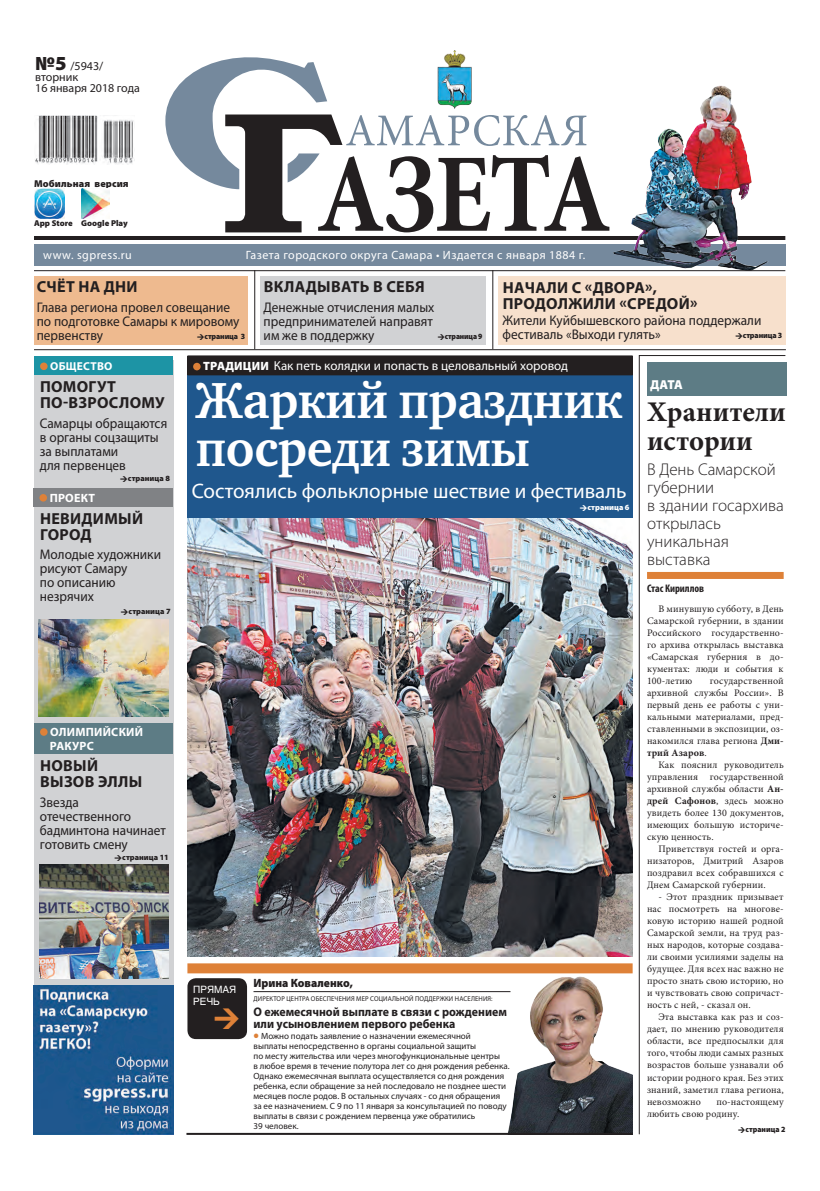
<style>
.page{position:relative;width:820px;height:1191px;background:#fff}
.page>*{position:absolute;margin:0;border:0;box-sizing:border-box;transform-origin:0 0}
.t1{font:700 52px/48px "Charter C";letter-spacing:-.01em;color:#fff;scale:.95 1}
.t2{font:700 28.5px/29px "Minion Pro";color:#231f20}
.t3{font:21px "Myriad Pro";color:#fff}
.t4{font:300 17px/18px "Myriad Pro";color:#231f20}
.t5{font:700 16px/16px "Myriad Pro";letter-spacing:.02em;color:#231f20}
.t6{font:14px/14px "Myriad Pro";color:#231f20;scale:.95 1}
.t7{font:13px "Myriad Pro";color:#fff}
.t8{font:900 13px "Myriad Pro";color:#fff}
.t9{font:700 12.5px/12px "Myriad Pro";color:#231f20;scale:.95 1}
.t10{font:12px "Myriad Pro";letter-spacing:.04em;color:#fff}
.t11{font:12px/11px "Myriad Pro";color:#231f20}
.t12{font:700 12px/14.4px "Myriad Pro";letter-spacing:.02em;color:#fff}
.t13{font:900 12px "Myriad Pro";color:#231f20;scale:.95 1}
.t14{font:700 11.5px "Myriad Pro";letter-spacing:.02em;color:#fff}
.t15{font:700 condensed 11px "Myriad Pro";color:#231f20}
.t16{font:10px/12px "Minion Pro";letter-spacing:.01em;color:#231f20;text-align:justify}
.t17{font:900 10px "Myriad Pro";letter-spacing:.01em;color:#231f20}
.t18{font:10px/12px "Helios";color:#fff}
.t19{font:9px/10px "Myriad Pro";color:#231f20}
.t20{font:900 8.5px "Myriad Pro";color:#231f20}
.t21{font:900 8px "Myriad Pro";color:#231f20}
.t22{font:900 8px "Myriad Pro";letter-spacing:-.02em;color:#231f20;scale:.96 1}
.t23{font:900 8px "Myriad Pro";letter-spacing:-.02em;color:#231f20;scale:.93 1}
.t24{font:900 8px "Myriad Pro";letter-spacing:-.02em;color:#231f20}
.t25{font:900 8px "Myriad Pro";color:#231f20;scale:.95 1}
.t26{font:900 8px "Myriad Pro";color:#fff}
.t27{font:7px "Myriad Pro";letter-spacing:.02em;color:#231f20;scale:.95 1}
.s1{font-weight:900;font-size:20px}
.s2{font-weight:900;font-size:12px}
.s3{font-weight:900;font-size:16px;color:#de8138}
.s4{font-weight:700}
</style>
<div class="page">
<img style="left:187px;top:517px;width:445px;height:439px">
<div style="left:187px;top:375px;width:445px;height:142px;background:#1f578d"></div>
<div style="left:34px;top:360px;width:139px;height:729px;background:#d1d2d4"></div>
<div style="left:187px;top:963px;width:445px;height:10px;background:#de8138"></div>
<svg style="left:638px;top:355px;width:147px;height:779px"></svg>
<div style="left:647px;top:362px;width:138px;height:33px;background:#5d7c85"></div>
<div style="left:646px;top:572px;width:137px;height:7px;background:#de8138"></div>
<div style="left:34px;top:356px;width:139px;height:19px;background:#1d94a5"></div>
<div style="left:40px;top:362px;width:8px;height:8px;background:#de8138;border-radius:50%"></div>
<div style="left:187px;top:356px;width:445px;height:19px;background:#231f20"></div>
<div style="left:193px;top:363px;width:7px;height:7px;background:#de8138;border-radius:50%"></div>
<div style="left:34px;top:244px;width:751px;height:21px;background:#75899d"></div>
<hr style="left:34px;top:236px;width:751px;height:4px;background:#231f20">
<hr style="left:34px;top:349px;width:751px;height:1px;background:#231f20">
<img style="left:35px;top:115px;width:100px;height:49px">
<div style="left:187px;top:978px;width:60px;height:61px;background:#231f20;border-radius:9px"></div>
<div style="left:34px;top:276px;width:214px;height:68px;background:#eeba8f"></div>
<hr style="left:492px;top:270px;width:1px;height:79px;background:#231f20">
<hr style="left:254px;top:270px;width:1px;height:79px;background:#231f20">
<div style="left:260px;top:276px;width:226px;height:68px;background:#d1d2d4"></div>
<div style="left:498px;top:276px;width:287px;height:68px;background:#f7e0cc"></div>
<img style="left:501px;top:976px;width:131px;height:156px">
<hr style="left:186px;top:1132px;width:446px;height:2px;background:#231f20">
<svg style="left:165px;top:50px;width:444px;height:182px"></svg>
<img style="left:609px;top:85px;width:163px;height:185px">
<div style="left:34px;top:723px;width:139px;height:31px;background:#5d7c85"></div>
<div style="left:40px;top:728px;width:8px;height:8px;background:#de8138;border-radius:50%"></div>
<div style="left:34px;top:488px;width:139px;height:18px;background:#808285"></div>
<div style="left:39px;top:494px;width:8px;height:7px;background:#de8138;border-radius:50%"></div>
<img style="left:34px;top:985px;width:139px;height:149px">
<img style="left:39px;top:619px;width:130px;height:97px">
<img style="left:39px;top:864px;width:130px;height:114px">
<hr style="left:34px;top:270px;width:751px;height:1px;background:#231f20">
<img style="left:34px;top:189px;width:30px;height:29px">
<img style="left:81px;top:189px;width:28px;height:29px">
<hr style="left:253px;top:991px;width:257px;height:1px;background:#231f20">
<svg style="left:738px;top:1127px;width:6px;height:6px"></svg>
<p class="t11" style="left:35px;top:60px;width:106px"><span class="s1">№5</span> /5943/ вторник<br>16 января 2018 года</p>
<p class="t17" style="left:34px;top:178px;width:96px">Мобильная версия</p>
<p class="t20" style="left:34px;top:218px;width:95px">App Store Google Play</p>
<p class="t10" style="left:43px;top:247px;width:90px">www. sgpress.ru</p>
<p class="t10" style="left:246px;top:247px;width:341px">Газета городского округа Самара • Издается с января 1884 г.</p>
<h3 class="t5" style="left:37px;top:278px;width:102px">СЧЁТ НА ДНИ</h3>
<h3 class="t6" style="left:37px;top:300px;width:215px">Глава региона провел совещание по подготовке Самары к мировому первенству</h3>
<p class="t22" style="left:204px;top:331px;width:44px">страница 3</p>
<h3 class="t5" style="left:264px;top:278px;width:162px">ВКЛАДЫВАТЬ В СЕБЯ</h3>
<h3 class="t6" style="left:263px;top:300px;width:181px;text-align:justify">Денежные отчисления малых предпринимателей направят им же в поддержку</h3>
<p class="t23" style="left:444px;top:331px;width:42px">страница 9</p>
<h3 class="t5" style="left:502px;top:279px;width:196px">НАЧАЛИ С «ДВОРА»,<br>ПРОДОЛЖИЛИ «СРЕДОЙ»</h3>
<h3 class="t6" style="left:502px;top:313px;width:274px">Жители Куйбышевского района поддержали фестиваль «Выходи гулять»</h3>
<p class="t24" style="left:742px;top:331px;width:41px">страница 3</p>
<p class="t14" style="left:50px;top:359px;width:64px">ОБЩЕСТВО</p>
<h3 class="t5" style="left:40px;top:378px;width:126px">ПОМОГУТ<br>ПО-ВЗРОСЛОМУ</h3>
<h3 class="t6" style="left:40px;top:416px;width:136px">Самарцы обращаются в органы соцзащиты за выплатами<br>для первенцев</h3>
<p class="t21" style="left:128px;top:474px;width:43px">страница 8</p>
<p class="t12" style="left:50px;top:490px;width:47px">ПРОЕКТ</p>
<h3 class="t5" style="left:40px;top:510px;width:105px">НЕВИДИМЫЙ<br>ГОРОД</h3>
<h3 class="t6" style="left:40px;top:547px;width:129px">Молодые художники рисуют Самару<br>по описанию незрячих</h3>
<p class="t21" style="left:128px;top:607px;width:43px">страница 7</p>
<p class="t12" style="left:50px;top:724px;width:94px">ОЛИМПИЙСКИЙ<br>РАКУРС</p>
<h3 class="t5" style="left:40px;top:757px;width:104px">НОВЫЙ<br>ВЫЗОВ ЭЛЛЫ</h3>
<h3 class="t6" style="left:40px;top:794px;width:134px">Звезда отечественного бадминтона начинает готовить смену</h3>
<p class="t21" style="left:122px;top:852px;width:48px">страница 11</p>
<h3 class="t7" style="left:203px;top:358px;width:366px"><span class="s2">ТРАДИЦИИ</span> Как петь колядки и попасть в целовальный хоровод</h3>
<h1 class="t1" style="left:196px;top:377px;width:450px">Жаркий праздник посреди зимы</h1>
<h3 class="t8" style="left:649px;top:377px;width:34px">ДАТА</h3>
<h2 class="t2" style="left:646px;top:397px;width:140px">Хранители истории</h2>
<h3 class="t4" style="left:646px;top:460px;width:138px">В День Самарской губернии<br>в здании госархива открылась уникальная выставка</h3>
<h3 class="t3" style="left:192px;top:478px;width:436px">Состоялись фольклорные шествие и фестиваль</h3>
<p class="t26" style="left:587px;top:503px;width:43px">страница 6</p>
<p class="t18" style="left:193px;top:983px;width:45px">ПРЯМАЯ<br>РЕЧЬ</p>
<p class="t13" style="left:253px;top:976px;width:106px">Ирина Коваленко,</p>
<p class="t27" style="left:253px;top:994px;width:253px">ДИРЕКТОР ЦЕНТРА ОБЕСПЕЧЕНИЯ МЕР СОЦИАЛЬНОЙ ПОДДЕРЖКИ НАСЕЛЕНИЯ:</p>
<p class="t9" style="left:253px;top:1005px;width:268px">О ежемесячной выплате в связи с рождением или усыновлением первого ребенка</p>
<p class="t19" style="left:253px;top:1031px;width:257px"><span class="s3">•</span> Можно подать заявление о назначении ежемесячной<br>выплаты непосредственно в органы социальной защиты<br>по месту жительства или через многофункциональные центры<br>в любое время в течение полутора лет со дня рождения ребенка.<br>Однако ежемесячная выплата осуществляется со дня рождения ребенка, если обращение за ней последовало не позднее шести месяцев после родов. В остальных случаях - со дня обращения за ее назначением. С 9 по 11 января за консультацией по поводу выплаты в связи с рождением первенца уже обратились<br>39 человек.</p>
<p class="t15" style="left:646px;top:582px;width:59px">Стас Кириллов</p>
<p class="t16" style="left:646px;top:603px;width:138px;text-indent:11px">В минувшую субботу, в День Самарской губернии, в здании Российского государственно&shy;го архива открылась выставка «Самарская губерния в до&shy;кументах: люди и события к 100-летию</p>
<p class="t16" style="left:646px;top:675px;width:138px;text-indent:63px">государственной архивной службы России». В первый день ее работы с уни&shy;кальными материалами, пред&shy;ставленными в экспозиции, оз&shy;накомился глава региона <span class="s4">Дми&shy;трий Азаров</span>.</p>
<p class="t16" style="left:646px;top:759px;width:138px;text-indent:11px">Как пояснил руководитель управления государственной архивной службы области <span class="s4">Ан&shy;дрей Сафонов</span>, здесь можно увидеть более 130 документов, имеющих большую историче&shy;скую ценность.</p>
<p class="t16" style="left:646px;top:843px;width:138px;text-indent:11px">Приветствуя гостей и орга&shy;низаторов, Дмитрий Азаров поздравил всех собравшихся с Днем Самарской губернии.</p>
<p class="t16" style="left:646px;top:891px;width:138px;text-indent:11px">- Этот праздник призывает нас посмотреть на многове&shy;ковую историю нашей родной Самарской земли, на труд раз&shy;ных народов, которые создава&shy;ли своими усилиями заделы на будущее. Для всех нас важно не просто знать свою историю, но и чувствовать свою сопричаст&shy;ность с ней, - сказал он.</p>
<p class="t16" style="left:646px;top:1011px;width:138px;text-indent:11px">Эта выставка как раз и соз&shy;дает, по мнению руководителя области, все предпосылки для того, чтобы люди самых разных возрастов больше узнавали об истории родного края. Без этих знаний, заметил глава региона, невозможно</p>
<p class="t16" style="left:646px;top:1095px;width:138px;text-indent:69px">по-настоящему любить свою родину.</p>
<p class="t25" style="left:745px;top:1125px;width:43px">страница 2</p>
</div>
